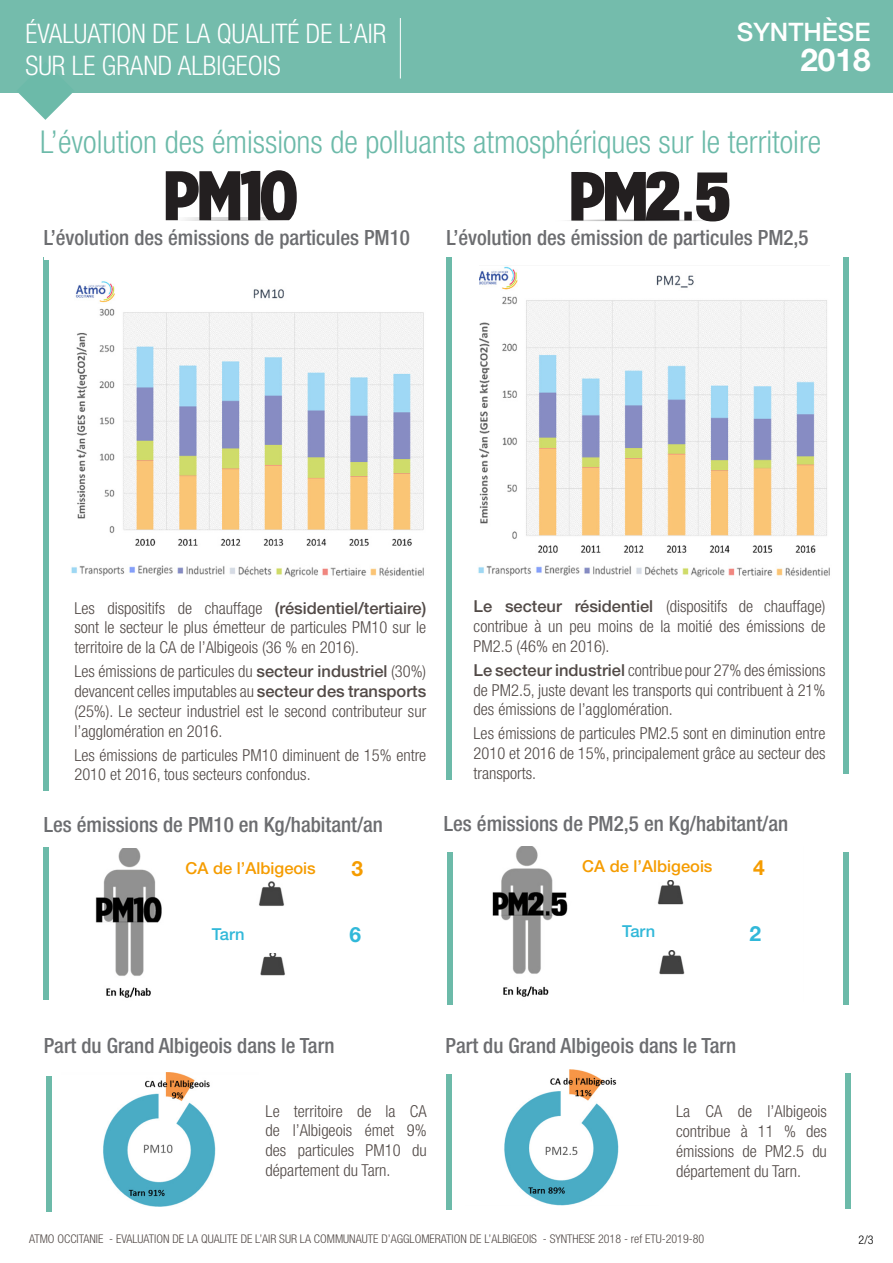
<style>
.page{position:relative;width:893px;height:1263px;background:#fff}
.page>*{position:absolute;margin:0;border:0;box-sizing:border-box;transform-origin:0 0}
.t1{font:300 condensed 31.5px "Helvetica Neue LT Std";color:#6cbaa9}
.t2{font:700 31.5px "Helvetica Neue LT Std";color:#fff}
.t3{font:300 condensed 27px/32.4px "Helvetica Neue LT Std";color:#fff}
.t4{font:500 25.5px "Helvetica Neue LT Std";color:#fff}
.t5{font:500 condensed 21px "Helvetica Neue LT Std";color:#6c6d70}
.t6{font:700 21px "Helvetica Neue LT Std";color:#f59c00}
.t7{font:700 21px "Helvetica Neue LT Std";color:#31b8d9}
.t8{font:300 condensed 16.5px/19.8px "Helvetica Neue LT Std";color:#524a47;text-align:justify}
.t9{font:500 16.5px "Helvetica Neue LT Std";color:#f59c00}
.t10{font:500 16.5px "Helvetica Neue LT Std";color:#31b8d9}
.t11{font:300 condensed 12px "Helvetica Neue LT Std";color:#524a47}
.t12{font:300 condensed 12px "Helvetica Neue LT Std";color:#000}
.s1{font-weight:500;font-stretch:normal}
</style>
<div class="page">
<div style="left:0;top:0;width:893px;height:92px;background:#74bcac"></div>
<hr style="left:400px;top:18px;width:1px;height:61px;background:#fff">
<svg style="left:16px;top:92px;width:58px;height:28px"></svg>
<div style="left:44px;top:258px;width:5px;height:533px;background:#6cbaa9"></div>
<div style="left:44px;top:847px;width:5px;height:152px;background:#6cbaa9"></div>
<svg style="left:166px;top:170px;width:131px;height:50px"></svg>
<div style="left:44px;top:230px;width:382px;height:30px;background:#fff"></div>
<div style="left:446px;top:258px;width:5px;height:522px;background:#6cbaa9"></div>
<div style="left:46px;top:1076px;width:5px;height:135px;background:#6cbaa9"></div>
<div style="left:446px;top:1074px;width:6px;height:136px;background:#6cbaa9"></div>
<div style="left:843px;top:258px;width:5px;height:516px;background:#6cbaa9"></div>
<div style="left:846px;top:1073px;width:5px;height:136px;background:#6cbaa9"></div>
<svg style="left:571px;top:172px;width:158px;height:49px"></svg>
<img style="left:567px;top:219px;width:149px;height:2px">
<img style="left:95px;top:848px;width:190px;height:150px">
<img style="left:492px;top:847px;width:193px;height:150px">
<svg style="left:183px;top:848px;width:102px;height:32px"></svg>
<div style="left:582px;top:860px;width:136px;height:20px;background:#fff"></div>
<svg style="left:580px;top:847px;width:105px;height:31px"></svg>
<div style="left:212px;top:928px;width:109px;height:25px;background:#fff"></div>
<svg style="left:209px;top:925px;width:38px;height:34px"></svg>
<div style="left:622px;top:925px;width:110px;height:25px;background:#fff"></div>
<svg style="left:619px;top:922px;width:38px;height:34px"></svg>
<img style="left:75px;top:281px;width:349px;height:265px">
<img style="left:480px;top:266px;width:347px;height:287px">
<img style="left:103px;top:1073px;width:113px;height:133px">
<img style="left:504px;top:1070px;width:115px;height:135px">
<div style="left:448px;top:852px;width:5px;height:152px;background:#6cbaa9"></div>
<div style="left:843px;top:852px;width:5px;height:152px;background:#6cbaa9"></div>
<img style="left:71px;top:565px;width:353px;height:12px">
<img style="left:478px;top:565px;width:352px;height:12px">
<p class="t3" style="left:26px;top:17px;width:362px">ÉVALUATION DE LA QUALITÉ DE L’AIR<br>SUR LE GRAND ALBIGEOIS</p>
<p class="t4" style="left:737px;top:17px;width:135px">SYNTHÈSE</p>
<p class="t2" style="left:800px;top:40px;width:72px">2018</p>
<p class="t1" style="left:40px;top:124px;width:783px">L’évolution des émissions de polluants atmosphériques sur le territoire</p>
<p class="t5" style="left:44px;top:225px;width:368px">L’évolution des émissions de particules PM10</p>
<p class="t5" style="left:446px;top:225px;width:364px">L’évolution des émission de particules PM2,5</p>
<p class="t8" style="left:74px;top:598px;width:353px">Les dispositifs de chauffage <span class="s1">(résidentiel/tertiaire) </span>sont le secteur le plus émetteur de particules PM10 sur le territoire de la CA de l’Albigeois (36 % en 2016).</p>
<p class="t8" style="left:74px;top:661px;width:353px">Les émissions de particules du <span class="s1">secteur industriel</span> (30%) devancent celles imputables au <span class="s1">secteur des transports </span>(25%). Le secteur industriel est le second contributeur sur l’agglomération en 2016.</p>
<p class="t8" style="left:74px;top:745px;width:353px">Les émissions de particules PM10 diminuent de 15% entre<br>2010 et 2016, tous secteurs confondus.</p>
<p class="t5" style="left:44px;top:812px;width:341px">Les émissions de PM10 en Kg/habitant/an</p>
<p class="t8" style="left:474px;top:596px;width:353px"><span class="s1">Le secteur résidentiel</span> (dispositifs de chauffage) contribue à un peu moins de la moitié des émissions de PM2.5 (46% en 2016).</p>
<p class="t8" style="left:474px;top:660px;width:353px"><span class="s1">Le secteur industriel</span> contribue pour 27% des émissions de PM2.5, juste devant les transports qui contribuent à 21% des émissions de l’agglomération.</p>
<p class="t8" style="left:474px;top:723px;width:353px">Les émissions de particules PM2.5 sont en diminution entre 2010 et 2016 de 15%, principalement grâce au secteur des transports.</p>
<p class="t5" style="left:444px;top:811px;width:346px">Les émissions de PM2,5 en Kg/habitant/an</p>
<p class="t9" style="left:186px;top:858px;width:132px">CA de l’Albigeois</p>
<p class="t6" style="left:351px;top:856px;width:13px">3</p>
<p class="t9" style="left:582px;top:856px;width:132px">CA de l’Albigeois</p>
<p class="t6" style="left:753px;top:854px;width:13px">4</p>
<p class="t10" style="left:212px;top:924px;width:34px">Tarn</p>
<p class="t10" style="left:622px;top:921px;width:34px">Tarn</p>
<p class="t7" style="left:749px;top:920px;width:13px">2</p>
<p class="t7" style="left:349px;top:921px;width:13px">6</p>
<p class="t5" style="left:44px;top:1033px;width:292px">Part du Grand Albigeois dans le Tarn</p>
<p class="t8" style="left:266px;top:1101px;width:163px">Le territoire de la CA de l’Albigeois émet 9% des particules PM10 du département du Tarn.</p>
<p class="t5" style="left:446px;top:1033px;width:292px">Part du Grand Albigeois dans le Tarn</p>
<p class="t8" style="left:676px;top:1101px;width:152px">La CA de l’Albigeois contribue à 11 % des émissions de PM2.5 du département du Tarn.</p>
<p class="t11" style="left:29px;top:1231px;width:677px">ATMO OCCITANIE - EVALUATION DE LA QUALITE DE L’AIR SUR LA COMMUNAUTE D’AGGLOMERATION DE L’ALBIGEOIS - SYNTHESE 2018 - ref ETU-2019-80</p>
<p class="t12" style="left:859px;top:1233px;width:16px">2/3</p>
</div>
